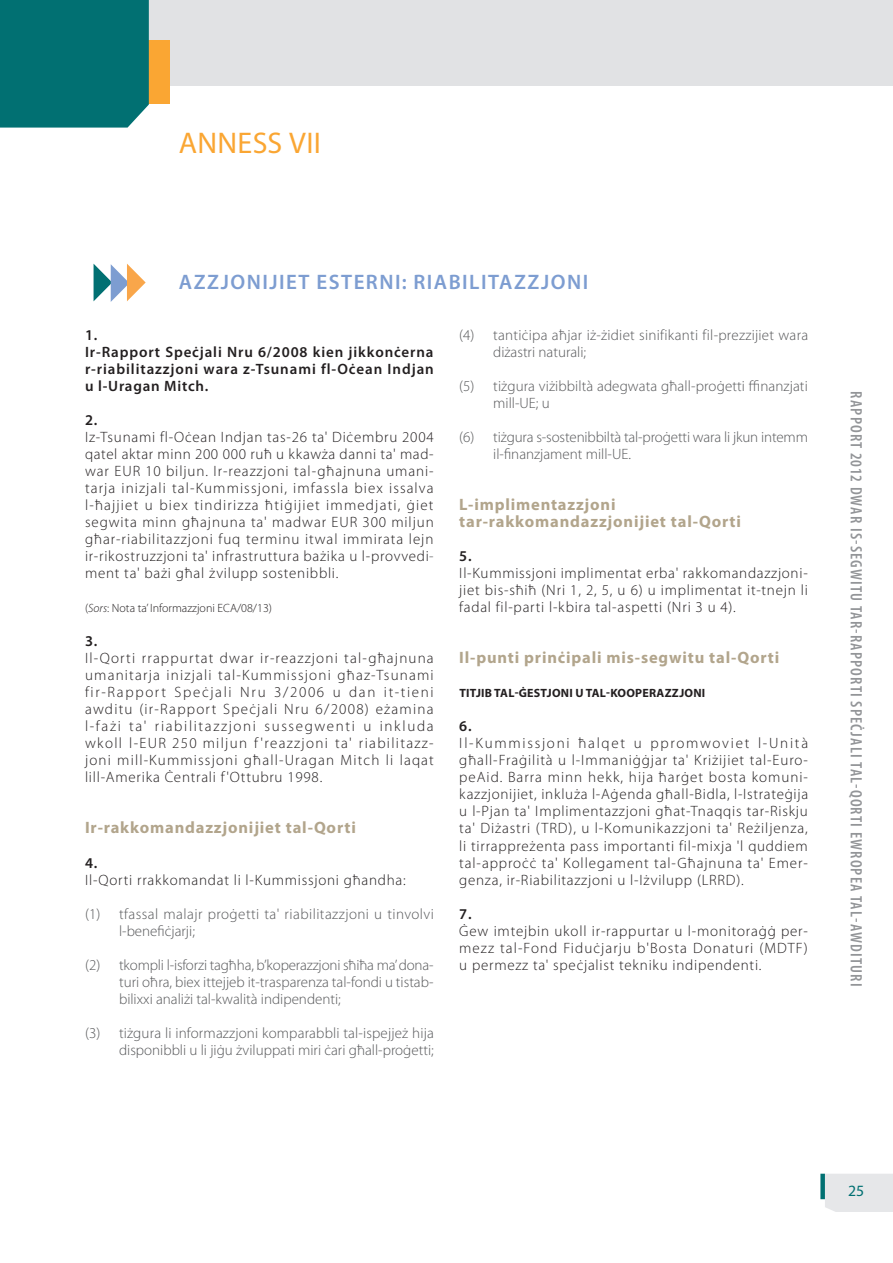
<style>
.page{position:relative;width:893px;height:1263px;background:#fff}
.page>*{position:absolute;margin:0;border:0;box-sizing:border-box;transform-origin:0 0}
.J_01_-_ANN_TITRE_COL{font:30px "Myriad Pro";letter-spacing:.01em;color:#faa633}
.J_02_-_ANN__TITRE_CO{font:600 21px "Myriad Pro";letter-spacing:.07em;color:#7d9dd1}
.J_03_-_ANN__TITRE_AU{font:700 16.5px/17px "Myriad Pro";letter-spacing:.05em;color:#b2a58c}
.t1{font:600 condensed 16.5px "Myriad Pro";letter-spacing:.07em;color:#939598}
.t2{font:15.75px "Myriad Pro";color:#017072}
.J_06_-_ANN__TEXTE_CO{font:300 15px/17px "Myriad Pro";letter-spacing:.05em;color:#231f20;text-align:justify}
.t3{font:300 15px/17px "Myriad Pro";letter-spacing:.005em;color:#57585a}
.J_06_-_ANN__TEXTE_CO-2{font:600 15px/17px "Myriad Pro";letter-spacing:.06em;color:#231f20;text-align:justify}
.t4{font:300 15px/17px "Myriad Pro";letter-spacing:.03em;color:#57585a}
.J_04_-_ANN_CHIFFRES{font:600 15px "Myriad Pro";color:#231f20}
.F_07_-_SOURCE{font:300 12px "Myriad Pro";color:#231f20}
.J_04_-_ANN_TITRE_BLA{font:700 12px "Myriad Pro";letter-spacing:.02em;color:#231f20}
.s1{font-style:italic}
</style>
<div class="page">
<div style="left:820px;top:1174px;width:5px;height:25px;background:#017072"></div>
<div style="left:823px;top:1173px;width:70px;height:39px;background:#e6e7e9"></div>
<div style="left:0;top:0;width:893px;height:85px;background:#e1e2e4"></div>
<div style="left:149px;top:40px;width:21px;height:64px;background:#faa633"></div>
<div style="left:0;top:0;width:149px;height:128px;background:#017072"></div>
<svg style="left:94px;top:264px;width:52px;height:38px"></svg>
<p class="J_01_-_ANN_TITRE_COL" style="left:179px;top:125px;width:144px">ANNESS VII</p>
<p class="J_02_-_ANN__TITRE_CO" style="left:179px;top:269px;width:411px">AZZJONIJIET ESTERNI: RIABILITAZZJONI</p>
<p class="J_04_-_ANN_CHIFFRES" style="left:85px;top:326px;width:14px">1.</p>
<p class="J_06_-_ANN__TEXTE_CO-2" style="left:85px;top:343px;width:350px">Ir‑Rapport Speċjali Nru 6/2008 kien jikkonċerna r‑riabilitazzjoni wara z‑Tsunami fl‑Oċean Indjan u l‑Uragan Mitch.</p>
<p class="J_04_-_ANN_CHIFFRES" style="left:85px;top:411px;width:14px">2.</p>
<p class="J_06_-_ANN__TEXTE_CO" style="left:85px;top:429px;width:350px">Iz‑Tsunami fl‑Oċean Indjan tas-26 ta' Diċembru 2004 qatel aktar minn 200 000 ruħ u kkawża danni ta' mad&shy;war EUR 10 biljun. Ir‑reazzjoni tal‑għajnuna umani&shy;tarja inizjali tal‑Kummissjoni, imfassla biex issalva l‑ħajjiet u biex tindirizza ħtiġijiet immedjati, ġiet segwita minn għajnuna ta' madwar EUR 300 miljun għar‑riabilitazzjoni fuq terminu itwal immirata lejn ir‑rikostruzzjoni ta' infrastruttura bażika u l‑provvedi&shy;ment ta' bażi għal żvilupp sostenibbli.</p>
<p class="F_07_-_SOURCE" style="left:85px;top:602px;width:189px">(<span class="s1">Sors</span>: Nota ta’ Informazzjoni ECA/08/13)</p>
<p class="J_04_-_ANN_CHIFFRES" style="left:85px;top:632px;width:14px">3.</p>
<p class="J_06_-_ANN__TEXTE_CO" style="left:85px;top:650px;width:350px">Il‑Qorti rrappurtat dwar ir‑reazzjoni tal‑għajnuna umanitarja inizjali tal‑Kummissjoni għaz‑Tsunami fir‑Rapport Speċjali Nru 3/2006 u dan it‑tieni awditu (ir‑Rapport Speċjali Nru 6/2008) eżamina l‑fażi ta' riabilitazzjoni sussegwenti u inkluda wkoll l‑EUR 250 miljun f'reazzjoni ta' riabilitazz&shy;joni mill‑Kummissjoni għall‑Uragan Mitch li laqat lill‑Amerika Ċentrali f'Ottubru 1998.</p>
<p class="J_03_-_ANN__TITRE_AU" style="left:85px;top:819px;width:272px">Ir‑rakkomandazzjonijiet tal‑Qorti</p>
<p class="J_04_-_ANN_CHIFFRES" style="left:85px;top:853px;width:14px">4.</p>
<p class="J_06_-_ANN__TEXTE_CO" style="left:85px;top:871px;width:322px">Il‑Qorti rrakkomandat li l‑Kummissjoni għandha:</p>
<p class="t4" style="left:119px;top:905px;width:316px;text-indent:-34px">(1) tfassal malajr proġetti ta' riabilitazzjoni u tinvolvi l‑benefiċjarji;</p>
<p class="t3" style="left:119px;top:956px;width:316px;text-align:justify;text-indent:-34px">(2) tkompli l‑isforzi tagħha, b’koperazzjoni sħiħa ma’ dona&shy;turi oħra, biex ittejjeb it‑trasparenza tal‑fondi u tistab&shy;bilixxi analiżi tal‑kwalità indipendenti;</p>
<p class="t3" style="left:85px;top:1024px;width:350px;text-align:right">(3) tiżgura li informazzjoni komparabbli tal‑ispejjeż hija disponibbli u li jiġu żviluppati miri ċari għall‑proġetti;</p>
<p class="t3" style="left:493px;top:327px;width:316px;text-indent:-34px">(4) tantiċipa aħjar iż‑żidiet sinifikanti fil‑prezzijiet wara diżastri naturali;</p>
<p class="t3" style="left:493px;top:378px;width:316px;text-indent:-34px">(5) tiżgura viżibbiltà adegwata għall‑proġetti ffinanzjati mill‑UE; u</p>
<p class="t3" style="left:493px;top:429px;width:316px;text-indent:-34px">(6) tiżgura s‑sostenibbiltà tal‑proġetti wara li jkun intemm il‑finanzjament mill‑UE.</p>
<p class="J_03_-_ANN__TITRE_AU" style="left:459px;top:496px;width:283px">L‑implimentazzjoni tar‑rakkomandazzjonijiet tal‑Qorti</p>
<p class="J_04_-_ANN_CHIFFRES" style="left:459px;top:547px;width:14px">5.</p>
<p class="J_06_-_ANN__TEXTE_CO" style="left:459px;top:565px;width:350px">Il‑Kummissjoni implimentat erba' rakkomandazzjoni&shy;jiet bis‑sħiħ (Nri 1, 2, 5, u 6) u implimentat it‑tnejn li fadal fil‑parti l‑kbira tal‑aspetti (Nri 3 u 4).</p>
<p class="J_03_-_ANN__TITRE_AU" style="left:459px;top:649px;width:321px">Il‑punti prinċipali mis‑segwitu tal‑Qorti</p>
<p class="J_04_-_ANN_TITRE_BLA" style="left:459px;top:685px;width:247px">TITJIB TAL‑ĠESTJONI U TAL‑KOOPERAZZJONI</p>
<p class="J_04_-_ANN_CHIFFRES" style="left:459px;top:717px;width:14px">6.</p>
<p class="J_06_-_ANN__TEXTE_CO" style="left:459px;top:735px;width:350px">Il‑Kummissjoni ħalqet u ppromwoviet l‑Unità għall‑Fraġilità u l‑Immaniġġjar ta' Kriżijiet tal‑Euro&shy;peAid. Barra minn hekk, hija ħarġet bosta komuni&shy;kazzjonijiet, inkluża l‑Aġenda għall‑Bidla, l‑Istrateġija u l‑Pjan ta' Implimentazzjoni għat‑Tnaqqis tar‑Riskju ta' Diżastri (TRD), u l‑Komunikazzjoni ta' Reżiljenza, li tirrappreżenta pass importanti fil‑mixja 'l quddiem tal‑approċċ ta' Kollegament tal‑Għajnuna ta' Emer&shy;genza, ir‑Riabilitazzjoni u l‑Iżvilupp (LRRD).</p>
<p class="J_04_-_ANN_CHIFFRES" style="left:459px;top:904px;width:14px">7.</p>
<p class="J_06_-_ANN__TEXTE_CO" style="left:459px;top:922px;width:350px">Ġew imtejbin ukoll ir‑rappurtar u l‑monitoraġġ per&shy;mezz tal‑Fond Fiduċjarju b'Bosta Donaturi (MDTF) u permezz ta' speċjalist tekniku indipendenti.</p>
<p class="t1" style="left:865px;top:391px;width:596px;rotate:90deg">RAPPORT 2012 DWAR IS-SEGWITU TAR-RAPPORTI SPEĊJALI TAL-QORTI EWROPEA TAL-AWDITURI</p>
<p class="t2" style="left:848px;top:1180px;width:18px">25</p>
</div>
